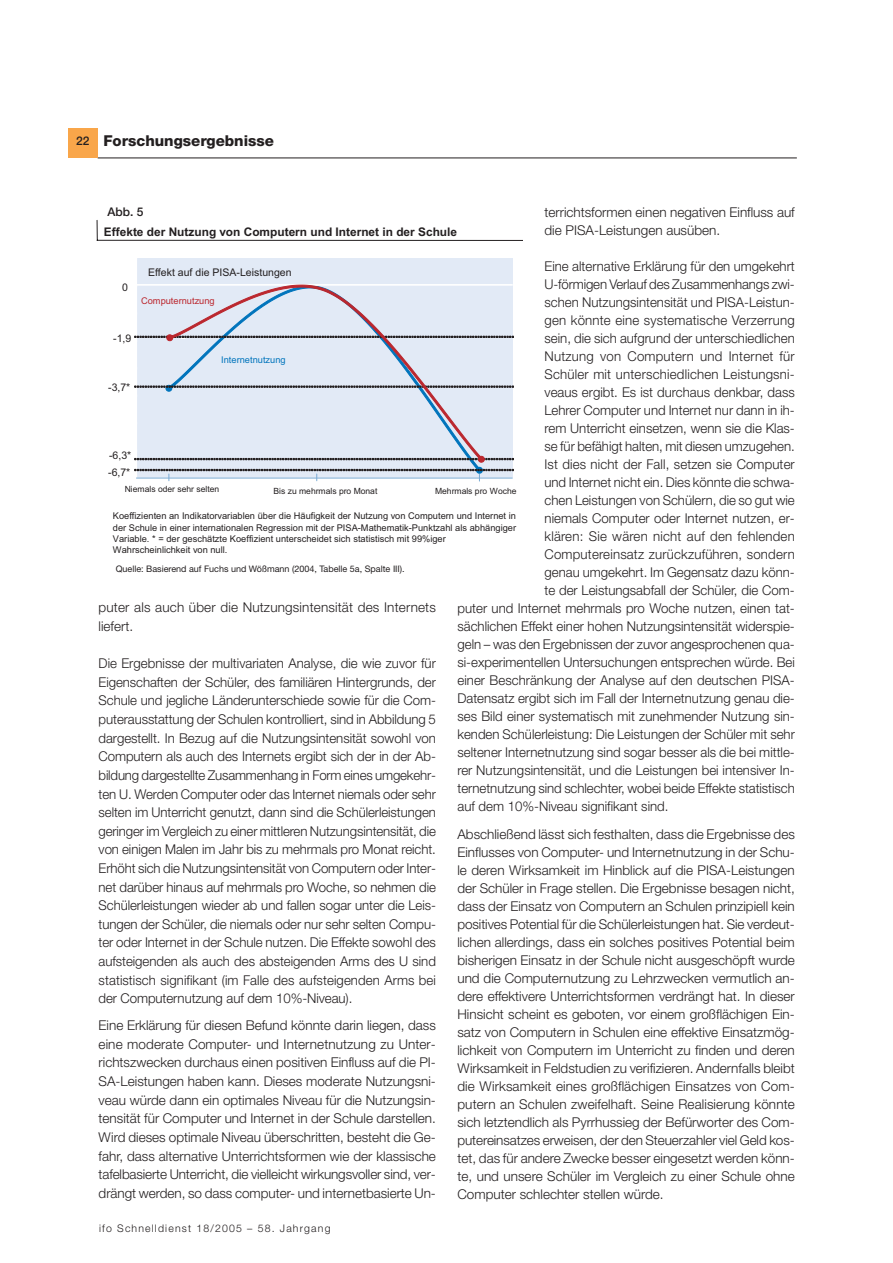
<style>
.page{position:relative;width:893px;height:1263px;background:#fff}
.page>*{position:absolute;margin:0;border:0;box-sizing:border-box;transform-origin:0 0}
.t1{font:800 15px "Helvetica Neue LT Std";color:#231f20}
.t2{font:300 13.5px/18.6px "Helvetica Neue LT Std";color:#231f20;text-align:justify}
.t3{font:500 12px "Helvetica Neue LT Std";color:#231f20}
.t4{font:700 11.85px "Arial";color:#231f20}
.t5{font:10.5px/17.1px "Arial";color:#231f20}
.t6{font:300 10.5px "Helvetica Neue LT Std";letter-spacing:.11em;color:#231f20}
.t7{font:9.3px/11.2px "Arial";color:#231f20}
.t8{font:9.3px "Arial";color:#bb272e}
.t9{font:9.3px "Arial";color:#0074bc}
.t10{font:9px "Helvetica Neue LT Std";color:#231f20}
.t11{font:8.55px "Arial";color:#231f20}
</style>
<div class="page">
<hr style="left:98px;top:158px;width:698px;height:1px;background:#231f20">
<div style="left:68px;top:128px;width:30px;height:29px;background:#f9a64a"></div>
<div style="left:136px;top:259px;width:376px;height:219px;background:#e2eaf6"></div>
<hr style="left:135px;top:259px;width:2px;height:219px;background:#fff">
<svg style="left:97px;top:220px;width:1px;height:20px"></svg>
<hr style="left:97px;top:240px;width:425px;height:1px;background:#231f20">
<svg style="left:165px;top:335px;width:318px;height:134px"></svg>
<svg style="left:134px;top:386px;width:380px;height:2px"></svg>
<svg style="left:134px;top:458px;width:380px;height:2px"></svg>
<svg style="left:134px;top:336px;width:380px;height:6px"></svg>
<svg style="left:134px;top:469px;width:380px;height:12px"></svg>
<hr style="left:133px;top:284px;width:379px;height:2px;background:#fff">
<svg style="left:166px;top:285px;width:318px;height:178px"></svg>
<hr style="left:136px;top:478px;width:376px;height:1px;background:#79aad4">
<p class="t3" style="left:76px;top:136px;width:15px">22</p>
<p class="t1" style="left:103px;top:135px;width:172px">Forschungsergebnisse</p>
<p class="t3" style="left:108px;top:207px;width:38px">Abb. 5</p>
<p class="t2" style="left:544px;top:204px;width:252px;line-height:18px">terrichtsformen einen negativen Einfluss auf die PISA-Leistungen ausüben.</p>
<p class="t2" style="left:544px;top:258px;width:252px">Eine alternative Erklärung für den umgekehrt</p>
<p class="t2" style="left:544px;top:276px;width:252px">U-förmigen Verlauf des Zusammenhangs zwi-</p>
<p class="t2" style="left:544px;top:294px;width:252px">schen Nutzungsintensität und PISA-Leistun-</p>
<p class="t2" style="left:544px;top:312px;width:252px">gen könnte eine systematische Verzerrung</p>
<p class="t2" style="left:544px;top:330px;width:252px">sein, die sich aufgrund der unterschiedlichen</p>
<p class="t2" style="left:544px;top:348px;width:252px">Nutzung von Computern und Internet für</p>
<p class="t2" style="left:544px;top:366px;width:252px">Schüler mit unterschiedlichen Leistungsni-</p>
<p class="t2" style="left:544px;top:384px;width:252px">veaus ergibt. Es ist durchaus denkbar, dass</p>
<p class="t2" style="left:544px;top:402px;width:252px">Lehrer Computer und Internet nur dann in ih-</p>
<p class="t2" style="left:544px;top:420px;width:252px">rem Unterricht einsetzen, wenn sie die Klas-</p>
<p class="t2" style="left:544px;top:438px;width:252px">se für befähigt halten, mit diesen umzugehen.</p>
<p class="t2" style="left:544px;top:456px;width:252px">Ist dies nicht der Fall, setzen sie Computer</p>
<p class="t2" style="left:544px;top:474px;width:252px">und Internet nicht ein. Dies könnte die schwa-</p>
<p class="t2" style="left:544px;top:492px;width:252px">chen Leistungen von Schülern, die so gut wie</p>
<p class="t2" style="left:544px;top:510px;width:252px">niemals Computer oder Internet nutzen, er-</p>
<p class="t2" style="left:544px;top:528px;width:252px">klären: Sie wären nicht auf den fehlenden</p>
<p class="t2" style="left:544px;top:546px;width:252px">Computereinsatz zurückzuführen, sondern</p>
<p class="t2" style="left:544px;top:564px;width:252px">genau umgekehrt. Im Gegensatz dazu könn-</p>
<p class="t2" style="left:544px;top:582px;width:252px">te der Leistungsabfall der Schüler, die Com-</p>
<p class="t2" style="left:457px;top:600px;width:339px">puter und Internet mehrmals pro Woche nutzen, einen tat-</p>
<p class="t2" style="left:457px;top:618px;width:339px">sächlichen Effekt einer hohen Nutzungsintensität widerspie-</p>
<p class="t2" style="left:457px;top:636px;width:339px">geln – was den Ergebnissen der zuvor angesprochenen qua-</p>
<p class="t2" style="left:457px;top:654px;width:339px">si-experimentellen Untersuchungen entsprechen würde. Bei</p>
<p class="t2" style="left:457px;top:672px;width:339px">einer Beschränkung der Analyse auf den deutschen PISA-</p>
<p class="t2" style="left:457px;top:690px;width:339px">Datensatz ergibt sich im Fall der Internetnutzung genau die-</p>
<p class="t2" style="left:457px;top:708px;width:339px">ses Bild einer systematisch mit zunehmender Nutzung sin-</p>
<p class="t2" style="left:457px;top:726px;width:339px">kenden Schülerleistung: Die Leistungen der Schüler mit sehr</p>
<p class="t2" style="left:457px;top:744px;width:339px">seltener Internetnutzung sind sogar besser als die bei mittle-</p>
<p class="t2" style="left:457px;top:762px;width:339px">rer Nutzungsintensität, und die Leistungen bei intensiver In-</p>
<p class="t2" style="left:457px;top:780px;width:339px">ternetnutzung sind schlechter, wobei beide Effekte statistisch</p>
<p class="t2" style="left:457px;top:798px;width:212px">auf dem 10%-Niveau signifikant sind.</p>
<p class="t2" style="left:457px;top:827px;width:339px;line-height:18px">Abschließend lässt sich festhalten, dass die Ergebnisse des Einflusses von Computer- und Internetnutzung in der Schu&shy;le deren Wirksamkeit im Hinblick auf die PISA-Leistungen der Schüler in Frage stellen. Die Ergebnisse besagen nicht, dass der Einsatz von Computern an Schulen prinzipiell kein positives Potential für die Schülerleistungen hat. Sie verdeut&shy;lichen allerdings, dass ein solches positives Potential beim bisherigen Einsatz in der Schule nicht ausgeschöpft wurde und die Computernutzung zu Lehrzwecken vermutlich an&shy;dere effektivere Unterrichtsformen verdrängt hat. In dieser Hinsicht scheint es geboten, vor einem großflächigen Ein&shy;satz von Computern in Schulen eine effektive Einsatzmög&shy;lichkeit von Computern im Unterricht zu finden und deren Wirksamkeit in Feldstudien zu verifizieren. Andernfalls bleibt die Wirksamkeit eines großflächigen Einsatzes von Com&shy;putern an Schulen zweifelhaft. Seine Realisierung könnte sich letztendlich als Pyrrhussieg der Befürworter des Com&shy;putereinsatzes erweisen, der den Steuerzahler viel Geld kos&shy;tet, das für andere Zwecke besser eingesetzt werden könn&shy;te, und unsere Schüler im Vergleich zu einer Schule ohne Computer schlechter stellen würde.</p>
<p class="t4" style="left:104px;top:227px;width:354px">Effekte der Nutzung von Computern und Internet in der Schule</p>
<p class="t5" style="left:148px;top:265px;width:145px">Effekt auf die PISA-Leistungen</p>
<p class="t5" style="left:122px;top:279px;width:7px">0</p>
<p class="t8" style="left:141px;top:297px;width:75px">Computernutzung</p>
<p class="t5" style="left:113px;top:331px;width:20px">-1,9</p>
<p class="t5" style="left:108px;top:379px;width:24px">-3,7*</p>
<p class="t5" style="left:119px;top:334px;width:11px">-2</p>
<p class="t9" style="left:221px;top:356px;width:66px">Internetnutzung</p>
<p class="t5" style="left:119px;top:444px;width:11px">-6</p>
<p class="t5" style="left:108px;top:447px;width:25px">-6,3* -6,7*</p>
<p class="t5" style="left:119px;top:471px;width:11px">-7</p>
<p class="t11" style="left:125px;top:486px;width:96px">Niemals oder sehr selten</p>
<p class="t11" style="left:273px;top:488px;width:105px">Bis zu mehrmals pro Monat</p>
<p class="t11" style="left:435px;top:488px;width:83px">Mehrmals pro Woche</p>
<p class="t7" style="left:113px;top:511px;width:404px">Koeffizienten an Indikatorvariablen über die Häufigkeit der Nutzung von Computern und Internet in der Schule in einer internationalen Regression mit der PISA-Mathematik-Punktzahl als abhängiger Variable. * = der geschätzte Koeffizient unterscheidet sich statistisch mit 99%iger Wahrscheinlichkeit von null.</p>
<p class="t10" style="left:116px;top:565px;width:290px">Quelle: Basierend auf Fuchs und Wößmann (2004, Tabelle 5a, Spalte III).</p>
<p class="t2" style="left:99px;top:600px;width:339px">puter als auch über die Nutzungsintensität des Internets liefert.</p>
<p class="t2" style="left:99px;top:655px;width:339px">Die Ergebnisse der multivariaten Analyse, die wie zuvor für Eigenschaften der Schüler, des familiären Hintergrunds, der Schule und jegliche Länderunterschiede sowie für die Com&shy;puterausstattung der Schulen kontrolliert, sind in Abbildung 5 dargestellt. In Bezug auf die Nutzungsintensität sowohl von Computern als auch des Internets ergibt sich der in der Ab&shy;bildung dargestellte Zusammenhang in Form eines umgekehr&shy;ten U. Werden Computer oder das Internet niemals oder sehr selten im Unterricht genutzt, dann sind die Schülerleistungen geringer im Vergleich zu einer mittleren Nutzungsintensität, die von einigen Malen im Jahr bis zu mehrmals pro Monat reicht.<br>Erhöht sich die Nutzungsintensität von Computern oder Inter&shy;net darüber hinaus auf mehrmals pro Woche, so nehmen die Schülerleistungen wieder ab und fallen sogar unter die Leis&shy;tungen der Schüler, die niemals oder nur sehr selten Compu&shy;ter oder Internet in der Schule nutzen. Die Effekte sowohl des aufsteigenden als auch des absteigenden Arms des U sind statistisch signifikant (im Falle des aufsteigenden Arms bei der Computernutzung auf dem 10%-Niveau).</p>
<p class="t2" style="left:99px;top:1017px;width:339px">Eine Erklärung für diesen Befund könnte darin liegen, dass eine moderate Computer- und Internetnutzung zu Unter&shy;richtszwecken durchaus einen positiven Einfluss auf die PI-SA-Leistungen haben kann. Dieses moderate Nutzungsni&shy;veau würde dann ein optimales Niveau für die Nutzungsin&shy;tensität für Computer und Internet in der Schule darstellen.<br>Wird dieses optimale Niveau überschritten, besteht die Ge&shy;fahr, dass alternative Unterrichtsformen wie der klassische tafelbasierte Unterricht, die vielleicht wirkungsvoller sind, ver&shy;drängt werden, so dass computer- und internetbasierte Un-</p>
<p class="t6" style="left:99px;top:1225px;width:233px">ifo Schnelldienst 18/2005 – 58. Jahrgang</p>
</div>
